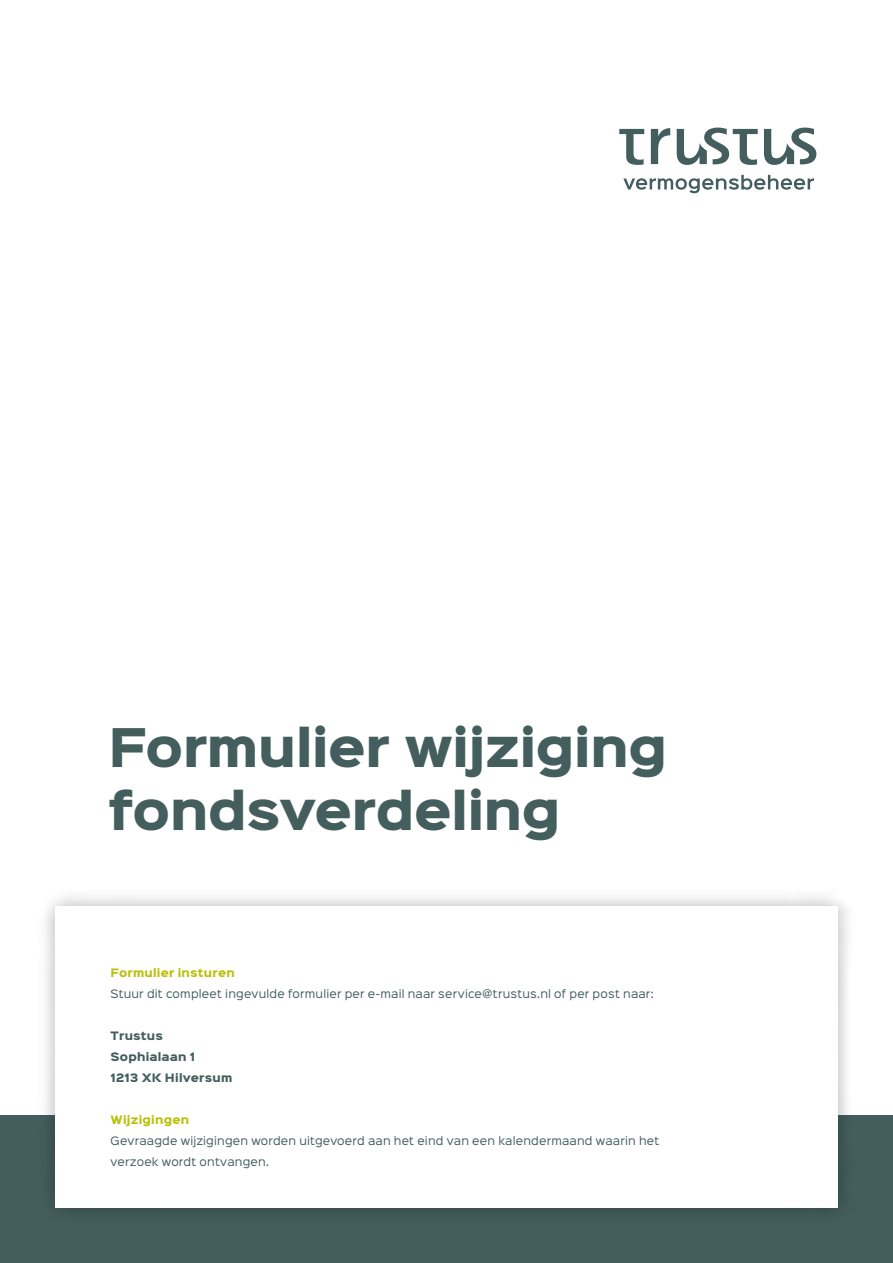
<style>
.page{position:relative;width:893px;height:1263px;background:#fff}
.page>*{position:absolute;margin:0;border:0;box-sizing:border-box;transform-origin:0 0}
.t1{font:900 48px/63px "Sinkin Sans 800";letter-spacing:-.005em;color:#435e5c}
.t2{font:10.5px/21px "Sinkin Sans 400";letter-spacing:.02em;color:#435e5c}
.t3{font:900 10.5px/21px "Sinkin Sans 800";letter-spacing:.025em;color:#435e5c}
.t4{font:900 10.5px "Sinkin Sans 800";letter-spacing:.02em;color:#bbc110}
</style>
<div class="page">
<div style="left:0;top:1115px;width:893px;height:148px;background:#435e5c"></div>
<div style="left:37px;top:888px;width:819px;height:337px;background:#000;opacity:.3"></div>
<div style="left:55px;top:906px;width:783px;height:302px;background:#fff"></div>
<svg style="left:619px;top:129px;width:25px;height:36px"></svg>
<svg style="left:651px;top:128px;width:19px;height:36px"></svg>
<svg style="left:677px;top:128px;width:81px;height:37px"></svg>
<svg style="left:764px;top:128px;width:52px;height:37px"></svg>
<svg style="left:623px;top:175px;width:191px;height:18px"></svg>
<h1 class="t1" style="left:108px;top:719px;width:560px">Formulier wijziging fondsverdeling</h1>
<p class="t4" style="left:111px;top:967px;width:126px">Formulier insturen</p>
<p class="t2" style="left:111px;top:982px;width:545px">Stuur dit compleet ingevulde formulier per e-mail naar service@trustus.nl of per post naar:</p>
<p class="t3" style="left:111px;top:1025px;width:123px">Trustus<br>Sophialaan 1<br>1213 XK Hilversum</p>
<p class="t4" style="left:111px;top:1114px;width:80px">Wijzigingen</p>
<p class="t2" style="left:111px;top:1129px;width:550px">Gevraagde wijzigingen worden uitgevoerd aan het eind van een kalendermaand waarin het verzoek wordt ontvangen.</p>
</div>
